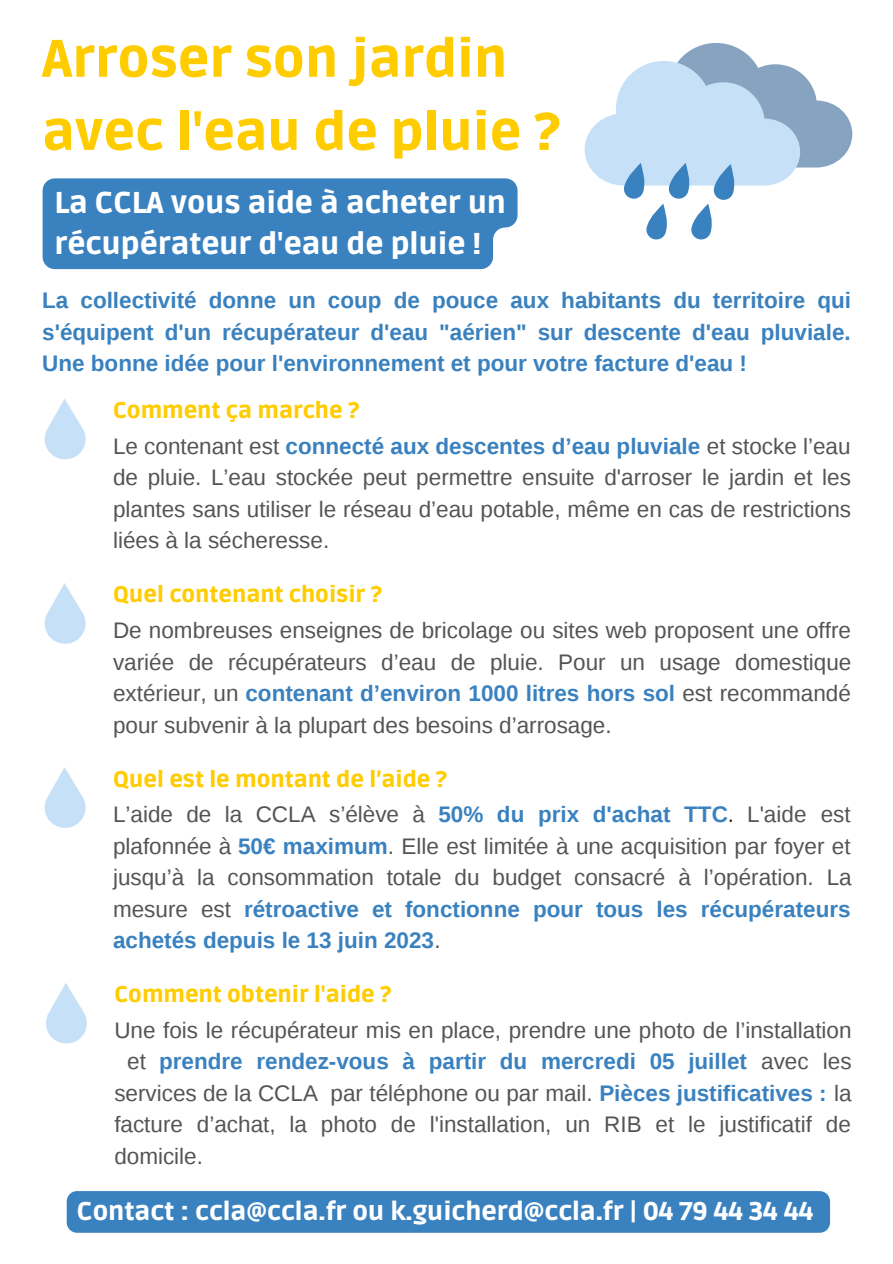
<style>
.page{position:relative;width:893px;height:1264px;background:#fff}
.page>*{position:absolute;margin:0;border:0;box-sizing:border-box;transform-origin:0 0}
.t1{font:900 52.5px/73.1px "Ruda";color:#fc0}
.t2{font:900 30px/41.5px "Ruda";color:#fff}
.t3{font:900 25.5px "Ruda";color:#fff}
.t4{font:22.5px/31.5px "Liberation Sans";color:#545454;text-align:justify}
.t5{font:700 22.5px/31.5px "Liberation Sans";color:#3981bf;text-align:justify}
.t6{font:900 22.5px "Ruda";color:#fc0}
.s1{font-weight:700;color:#3981bf}
.s2{color:#511a14}
.s3{font-weight:400;color:#545454}
</style>
<div class="page">
<svg style="left:584px;top:43px;width:268px;height:196px"></svg>
<svg style="left:44px;top:399px;width:42px;height:61px"></svg>
<div style="left:43px;top:178px;width:474px;height:91px;background:#3981bf"></div>
<svg style="left:44px;top:583px;width:42px;height:61px"></svg>
<svg style="left:44px;top:767px;width:42px;height:61px"></svg>
<svg style="left:46px;top:983px;width:41px;height:61px"></svg>
<div style="left:67px;top:1191px;width:763px;height:41px;background:#3981bf"></div>
<p class="t1" style="left:42px;top:24px;width:519px">Arroser son jardin avec l'eau de pluie ?</p>
<p class="t2" style="left:55px;top:182px;width:453px">La CCLA vous aide à acheter un récupérateur d'eau de pluie !</p>
<p class="t5" style="left:42px;top:285px;width:810px">La collectivité donne un coup de pouce aux habitants du territoire qui s'équipent d'un récupérateur d'eau "aérien" sur descente d'eau pluviale.<br>Une bonne idée pour l'environnement et pour votre facture d'eau !</p>
<p class="t6" style="left:113px;top:397px;width:247px">Comment ça marche ?</p>
<p class="t4" style="left:113px;top:430px;width:739px">Le contenant est <span class="s1">connecté aux descentes d’eau pluviale</span> et stocke l’eau de pluie. L’eau stockée peut permettre ensuite d'arroser le jardin et les plantes sans utiliser le réseau d’eau potable, même en cas de restrictions liées à la sécheresse.</p>
<p class="t6" style="left:113px;top:581px;width:270px">Quel contenant choisir ?</p>
<p class="t4" style="left:113px;top:614px;width:739px">De nombreuses enseignes de bricolage ou sites web proposent une offre variée de récupérateurs d’eau de pluie. Pour un usage domestique extérieur, un <span class="s1">contenant d’environ 1000 litres hors sol</span> est recommandé pour subvenir à la plupart des besoins d’arrosage.</p>
<p class="t6" style="left:113px;top:765px;width:335px">Quel est le montant de l’aide ?</p>
<p class="t4" style="left:113px;top:798px;width:740px">L’aide de la CCLA s’élève à <span class="s1">50% du prix d'achat TTC</span><span class="s2">.</span> L'aide est plafonnée à <span class="s1">50€ maximum</span>. Elle est limitée à une acquisition par foyer et jusqu’à la consommation totale du budget consacré à l’opération. La mesure est <span class="s1">rétroactive et fonctionne pour tous les récupérateurs achetés depuis le 13 juin 2023</span>.</p>
<p class="t6" style="left:114px;top:981px;width:278px">Comment obtenir l'aide ?</p>
<p class="t4" style="left:114px;top:1014px;width:738px">Une fois le récupérateur mis en place, prendre une photo de l’installation</p>
<p class="t5" style="left:127px;top:1045px;width:725px"><span class="s3">et</span> prendre rendez-vous à partir du mercredi 05 juillet <span class="s3">avec les</span></p>
<p class="t4" style="left:114px;top:1077px;width:738px">services de la CCLA par téléphone ou par mail. <span class="s1">Pièces justificatives :</span> la</p>
<p class="t4" style="left:114px;top:1108px;width:738px">facture d’achat, la photo de l'installation, un RIB et le justificatif de</p>
<p class="t4" style="left:114px;top:1140px;width:90px">domicile.</p>
<p class="t3" style="left:77px;top:1196px;width:738px">Contact : ccla@ccla.fr ou k.guicherd@ccla.fr | 04 79 44 34 44</p>
</div>
